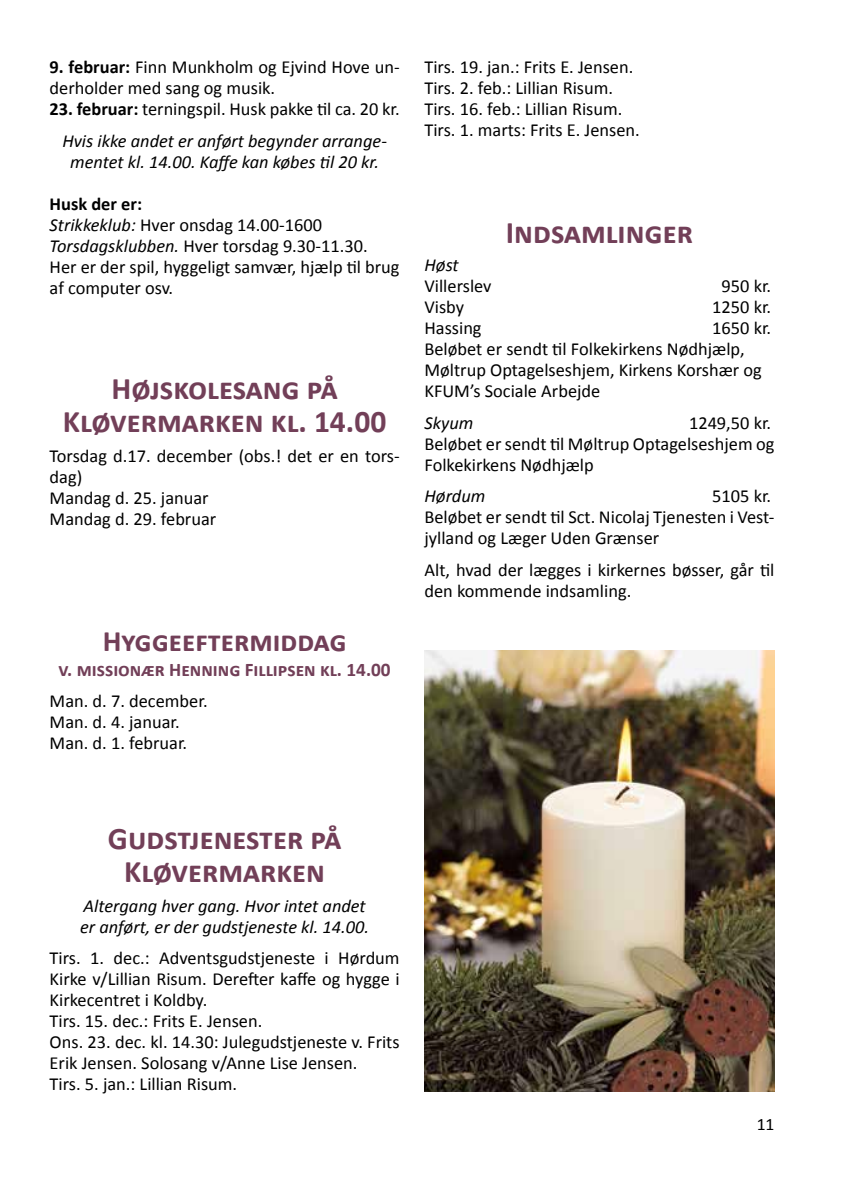
<style>
.page{position:relative;width:844px;height:1191px;background:#fff}
.page>*{position:absolute;margin:0;border:0;box-sizing:border-box;transform-origin:0 0}
.t1{font:700 31.5px/33.2px "Calibri";color:#723f58;text-align:center}
.t2{font:700 29.75px "Calibri";color:#723f58}
.t3{font:700 19.25px "Calibri";color:#723f58}
.t4{font:18.38px/21px "Calibri";color:#000}
.t5{font:italic 18.38px/31.5px "Calibri";color:#000;text-align:center}
.t6{font:17.5px "Calibri";color:#000}
.s1{font-weight:700}
.s2{font-weight:700;font-style:normal}
.s3{font-style:normal}
.s4{font-style:italic}
</style>
<div class="page">
<img style="left:424px;top:650px;width:350px;height:441px">
<p class="t4" style="left:50px;top:57px;width:351px"><span class="s1">9. februar:</span> Finn Munkholm og Ejvind Hove un&shy;derholder med sang og musik.</p>
<p class="t5" style="left:50px;top:93px;width:351px"><span class="s2">23. februar:</span> <span class="s3">terningspil. Husk pakke til ca. 20 kr.<br></span>Hvis ikke andet er anført begynder arrange-</p>
<p class="t5" style="left:70px;top:145px;width:310px">mentet kl. 14.00. Kaffe kan købes til 20 kr.</p>
<p class="t4" style="left:50px;top:193px;width:351px"><span class="s1">Husk der er:<br></span><span class="s4">Strikkeklub:</span> Hver onsdag 14.00-1600<br><span class="s4">Torsdagsklubben.</span> Hver torsdag 9.30-11.30.<br>Her er der spil, hyggeligt samvær, hjælp til brug af computer osv.</p>
<h1 class="t1" style="left:63px;top:372px;width:325px">Højskolesang på<br>Kløvermarken kl. 14.00</h1>
<p class="t4" style="left:50px;top:445px;width:351px">Torsdag d.17. december (obs.! det er en tors&shy;dag)<br>Mandag d. 25. januar<br>Mandag d. 29. februar</p>
<h2 class="t2" style="left:103px;top:622px;width:245px">Hyggeeftermiddag</h2>
<p class="t3" style="left:59px;top:657px;width:333px">v. missionær Henning Fillipsen kl. 14.00</p>
<p class="t4" style="left:50px;top:690px;width:159px">Man. d. 7. december.<br>Man. d. 4. januar.<br>Man. d. 1. februar.</p>
<p class="t4" style="left:424px;top:57px;width:217px">Tirs. 19. jan.: Frits E. Jensen.<br>Tirs. 2. feb.: Lillian Risum.<br>Tirs. 16. feb.: Lillian Risum.<br>Tirs. 1. marts: Frits E. Jensen.</p>
<h1 class="t1" style="left:505px;top:216px;width:189px">Indsamlinger</h1>
<p class="t5" style="left:424px;top:249px;width:36px">Høst</p>
<p class="t4" style="left:424px;top:276px;width:69px">Villerslev</p>
<p class="t4" style="left:721px;top:276px;width:51px">950 kr.</p>
<p class="t4" style="left:424px;top:297px;width:41px">Visby</p>
<p class="t4" style="left:712px;top:297px;width:60px">1250 kr.</p>
<p class="t4" style="left:424px;top:318px;width:59px">Hassing</p>
<p class="t4" style="left:424px;top:318px;width:348px;text-indent:288px">1650 kr.<br>Beløbet er sendt til Folkekirkens Nødhjælp,<br>Møltrup Optagelseshjem, Kirkens Korshær og<br>KFUM’s Sociale Arbejde</p>
<p class="t5" style="left:424px;top:406px;width:50px">Skyum</p>
<p class="t4" style="left:424px;top:412px;width:351px;text-indent:264px">1249,50 kr.<br>Beløbet er sendt til Møltrup Optagelseshjem og<br>Folkekirkens Nødhjælp</p>
<p class="t5" style="left:424px;top:480px;width:62px">Hørdum</p>
<p class="t4" style="left:424px;top:486px;width:351px;text-indent:288px">5105 kr.<br>Beløbet er sendt til Sct. Nicolaj Tjenesten i Vest&shy;jylland og Læger Uden Grænser</p>
<p class="t4" style="left:424px;top:559px;width:351px">Alt, hvad der lægges i kirkernes bøsser, går til den kommende indsamling.</p>
<h1 class="t1" style="left:108px;top:821px;width:235px">Gudstjenester på<br>Kløvermarken</h1>
<p class="t5" style="left:80px;top:894px;width:290px;line-height:21px;text-align:left">Altergang hver gang. Hvor intet andet er anført, er der gudstjeneste kl. 14.00.</p>
<p class="t4" style="left:50px;top:948px;width:351px">Tirs. 1. dec.: Adventsgudstjeneste i Hørdum Kirke v/Lillian Risum. Derefter kaffe og hygge i Kirkecentret i Koldby.<br>Tirs. 15. dec.: Frits E. Jensen.<br>Ons. 23. dec. kl. 14.30: Julegudstjeneste v. Frits Erik Jensen. Solosang v/Anne Lise Jensen.<br>Tirs. 5. jan.: Lillian Risum.</p>
<p class="t6" style="left:756px;top:1112px;width:19px">11</p>
</div>
